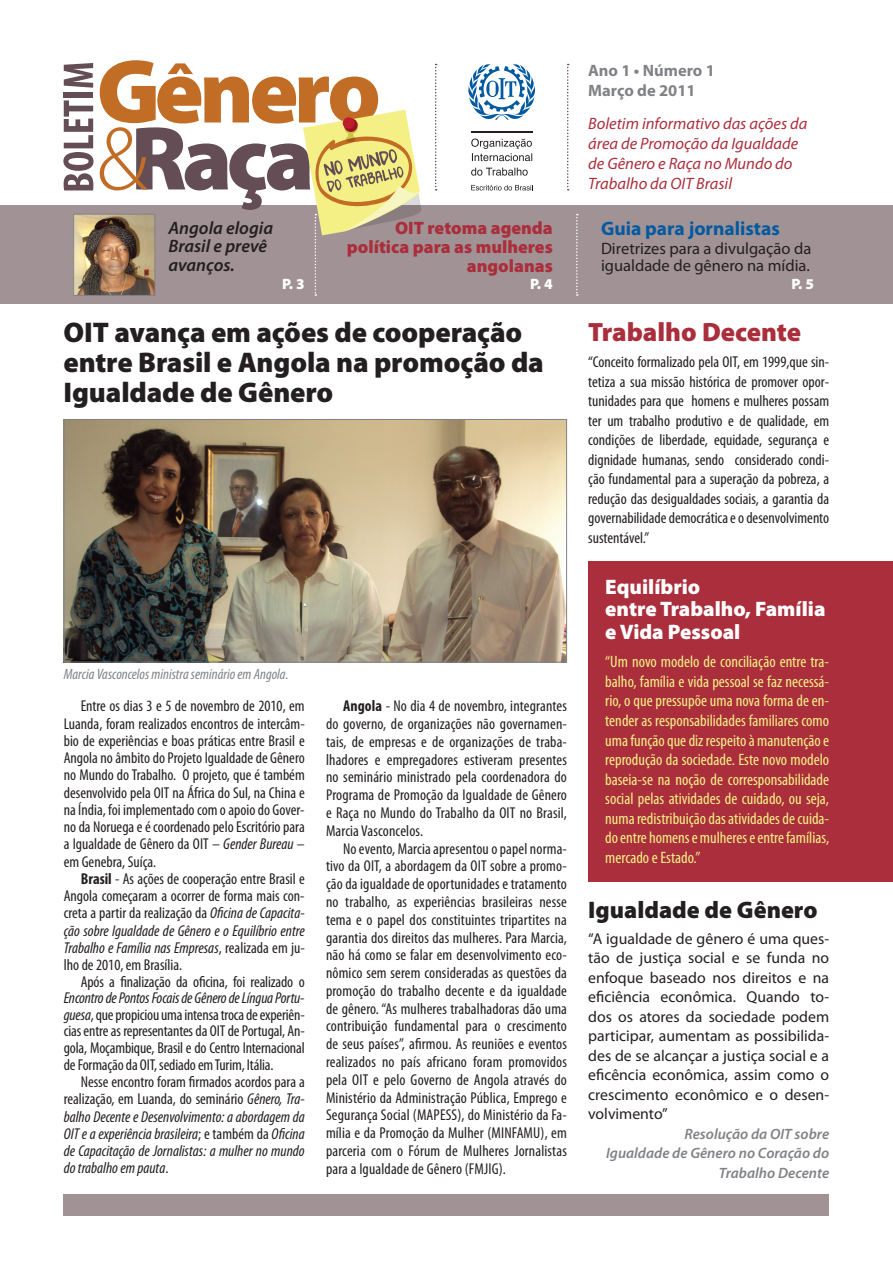
<style>
.page{position:relative;width:893px;height:1263px;background:#fff}
.page>*{position:absolute;margin:0;border:0;box-sizing:border-box;transform-origin:0 0}
.t1{font:900 28.5px/30px "Myriad Pro";letter-spacing:-.005em;color:#231f20}
.t2{font:900 26.55px "Myriad Pro";color:#aa2e3b}
.t3{font:900 24px "Myriad Pro";color:#231f20}
.t4{font:900 21px/22.5px "Myriad Pro";color:#fff}
.t5{font:700 19.5px "Myriad Pro";color:#0159a0}
.t6{font:900 18px/19px "Myriad Pro";color:#aa2e3b;text-align:right}
.t7{font:italic 600 18px/18.6px "Myriad Pro";color:#231f20}
.t8{font:condensed 16.5px/19.5px "Myriad Pro";color:#f4f086;text-align:justify}
.t9{font:italic 16.5px/19.8px "Myriad Pro";color:#aa2e3b}
.t10{font:16.5px/17.2px "Myriad Pro";color:#231f20}
.t11{font:700 16.5px/19.8px "Myriad Pro";color:#808285}
.t12{font:condensed 15.75px/17.9px "Myriad Pro";color:#231f20;text-align:justify}
.t13{font:15.75px/19.5px "Myriad Pro";color:#231f20;text-align:justify}
.t14{font:italic condensed 15.75px/17.2px "Myriad Pro";color:#231f20;text-align:justify}
.t15{font:italic 600 15px/19.5px "Myriad Pro";color:#808285;text-align:right}
.t16{font:italic condensed 15px "Myriad Pro";color:#808285}
.t17{font:900 15px "Myriad Pro";color:#fff}
.s1{font-weight:700}
.s2{font-style:italic}
.s3{font-style:normal}
</style>
<div class="page">
<div style="left:0;top:206px;width:893px;height:98px;background:#a19295"></div>
<svg style="left:468px;top:64px;width:67px;height:56px"></svg>
<hr style="left:471px;top:131px;width:61px;height:1px;background:#231f20">
<svg style="left:471px;top:139px;width:61px;height:37px"></svg>
<svg style="left:471px;top:185px;width:62px;height:5px"></svg>
<svg style="left:576px;top:214px;width:2px;height:82px"></svg>
<img style="left:75px;top:216px;width:25px;height:78px">
<div style="left:73px;top:214px;width:82px;height:82px;border:1px solid #808285"></div>
<img style="left:66px;top:421px;width:499px;height:239px">
<div style="left:64px;top:419px;width:503px;height:243px;border:1px solid #808285"></div>
<div style="left:64px;top:1194px;width:765px;height:21px;background:#a19295"></div>
<div style="left:588px;top:561px;width:305px;height:320px;background:#aa2e3b"></div>
<svg style="left:435px;top:64px;width:2px;height:126px"></svg>
<svg style="left:567px;top:64px;width:2px;height:126px"></svg>
<svg style="left:63px;top:100px;width:31px;height:90px"></svg>
<div style="left:64px;top:92px;width:29px;height:5px;background:#644d54"></div>
<svg style="left:64px;top:63px;width:29px;height:25px"></svg>
<svg style="left:100px;top:60px;width:323px;height:236px"></svg>
<p class="t7" style="left:168px;top:218px;width:106px">Angola elogia<br>Brasil e prevê avanços.</p>
<p class="t6" style="left:347px;top:217px;width:207px">OIT retoma agenda política para as mulheres angolanas</p>
<p class="t17" style="left:282px;top:274px;width:24px">P. 3</p>
<p class="t17" style="left:530px;top:274px;width:24px">P. 4</p>
<p class="t11" style="left:588px;top:60px;width:128px">Ano 1 • Número 1<br>Março de 2011</p>
<p class="t9" style="left:588px;top:114px;width:221px">Boletim informativo das ações da área de Promoção da Igualdade de Gênero e Raça no Mundo do<br>Trabalho da OIT Brasil</p>
<p class="t5" style="left:601px;top:215px;width:180px">Guia para jornalistas</p>
<p class="t10" style="left:601px;top:240px;width:212px">Diretrizes para a divulgação da igualdade de gênero na mídia.</p>
<p class="t17" style="left:791px;top:274px;width:24px">P. 5</p>
<h1 class="t1" style="left:64px;top:317px;width:482px">OIT avança em ações de cooperação entre Brasil e Angola na promoção da<br>Igualdade de Gênero</h1>
<h2 class="t2" style="left:588px;top:314px;width:214px">Trabalho Decente</h2>
<p class="t12" style="left:588px;top:352px;width:242px;line-height:19.5px">“Conceito formalizado pela OIT, em 1999,que sin&shy;tetiza a sua missão histórica de promover opor&shy;tunidades para que homens e mulheres possam ter um trabalho produtivo e de qualidade, em condições de liberdade, equidade, segurança e dignidade humanas, sendo considerado condi&shy;ção fundamental para a superação da pobreza, a redução das desigualdades sociais, a garantia da governabilidade democrática e o desenvolvimento sustentável.”</p>
<h3 class="t4" style="left:605px;top:575px;width:222px">Equilíbrio<br>entre Trabalho, Família e Vida Pessoal</h3>
<p class="t8" style="left:605px;top:652px;width:225px">“Um novo modelo de conciliação entre tra&shy;balho, família e vida pessoal se faz necessá&shy;rio, o que pressupõe uma nova forma de en&shy;tender as responsabilidades familiares como uma função que diz respeito à manutenção e reprodução da sociedade. Este novo modelo baseia-se na noção de corresponsabilidade social pelas atividades de cuidado, ou seja, numa redistribuição das atividades de cuida&shy;do entre homens e mulheres e entre famílias, mercado e Estado.”</p>
<p class="t16" style="left:64px;top:665px;width:226px">Marcia Vasconcelos ministra seminário em Angola.</p>
<p class="t12" style="left:326px;top:697px;width:242px;text-indent:17px"><span class="s1">Angola</span> - No dia 4 de novembro, integrantes do governo, de organizações não governamen&shy;tais, de empresas e de organizações de traba&shy;lhadores e empregadores estiveram presentes no seminário ministrado pela coordenadora do Programa de Promoção da Igualdade de Gênero e Raça no Mundo do Trabalho da OIT no Brasil, Marcia Vasconcelos.</p>
<p class="t12" style="left:326px;top:839px;width:242px;text-indent:17px">No evento, Marcia apresentou o papel norma&shy;tivo da OIT, a abordagem da OIT sobre a promo&shy;ção da igualdade de oportunidades e tratamento no trabalho, as experiências brasileiras nesse tema e o papel dos constituintes tripartites na garantia dos direitos das mulheres. Para Marcia, não há como se falar em desenvolvimento eco&shy;nômico sem serem consideradas as questões da promoção do trabalho decente e da igualdade de gênero. “As mulheres trabalhadoras dão uma contribuição fundamental para o crescimento de seus países”, afirmou. As reuniões e eventos realizados no país africano foram promovidos pela OIT e pelo Governo de Angola através do Ministério da Administração Pública, Emprego e Segurança Social (MAPESS), do Ministério da Fa&shy;mília e da Promoção da Mulher (MINFAMU), em parceria com o Fórum de Mulheres Jornalistas para a Igualdade de Gênero (FMJIG).</p>
<p class="t12" style="left:64px;top:697px;width:242px;line-height:17.2px;text-indent:17px">Entre os dias 3 e 5 de novembro de 2010, em Luanda, foram realizados encontros de intercâm&shy;bio de experiências e boas práticas entre Brasil e Angola no âmbito do Projeto Igualdade de Gênero no Mundo do Trabalho. O projeto, que é também desenvolvido pela OIT na África do Sul, na China e na Índia, foi implementado com o apoio do Gover&shy;no da Noruega e é coordenado pelo Escritório para a Igualdade de Gênero da OIT – <span class="s2">Gender Bureau</span> – em Genebra, Suíça.</p>
<p class="t12" style="left:64px;top:870px;width:242px;line-height:17.2px;text-indent:17px"><span class="s1">Brasil</span> - As ações de cooperação entre Brasil e Angola começaram a ocorrer de forma mais con&shy;creta a partir da realização da <span class="s2">Oficina de Capacita&shy;ção sobre Igualdade de Gênero e o Equilíbrio entre Trabalho e Família nas Empresas</span>, realizada em ju&shy;lho de 2010, em Brasília.</p>
<p class="t12" style="left:81px;top:972px;width:225px">Após a finalização da oficina, foi realizado o</p>
<p class="t12" style="left:64px;top:989px;width:242px;line-height:16.6px"><span class="s2">Encontro de Pontos Focais de Gênero de Língua Portu&shy;guesa</span>, que propiciou uma intensa troca de experiên&shy;cias entre as representantes da OIT de Portugal, An&shy;gola, Moçambique, Brasil e do Centro Internacional de Formação da OIT, sediado em Turim, Itália.</p>
<p class="t14" style="left:64px;top:1073px;width:242px;text-indent:17px"><span class="s3">Nesse encontro foram firmados acordos para a realização, em Luanda, do seminário</span> Gênero, Tra&shy;balho Decente e Desenvolvimento: a abordagem da OIT e a experiência brasileira<span class="s3">; e também da</span> Oficina de Capacitação de Jornalistas: a mulher no mundo do trabalho em pauta<span class="s3">.</span></p>
<h3 class="t3" style="left:588px;top:893px;width:231px">Igualdade de Gênero</h3>
<p class="t13" style="left:588px;top:929px;width:242px">“A igualdade de gênero é uma ques&shy;tão de justiça social e se funda no enfoque baseado nos direitos e na eficiência econômica. Quando to&shy;dos os atores da sociedade podem participar, aumentam as possibilida&shy;des de se alcançar a justiça social e a eficência econômica, assim como o crescimento econômico e o desen&shy;volvimento”</p>
<p class="t15" style="left:606px;top:1124px;width:225px">Resolução da OIT sobre<br>Igualdade de Gênero no Coração do<br>Trabalho Decente</p>
</div>
